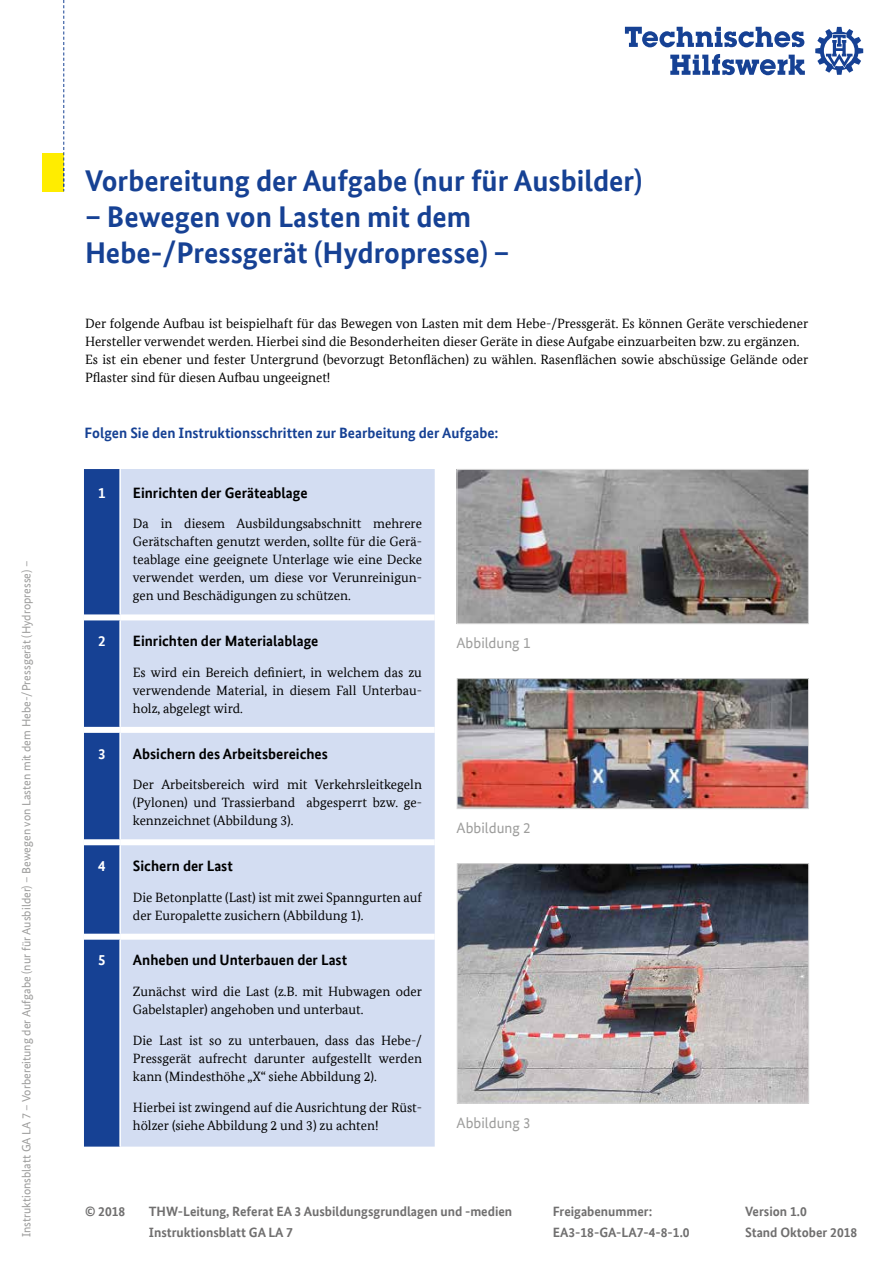
<style>
.page{position:relative;width:893px;height:1263px;background:#fff}
.page>*{position:absolute;margin:0;border:0;box-sizing:border-box;transform-origin:0 0}
.t1{font:700 30px/36px "Bundes Sans Office";color:#164194}
.t2{font:700 15px "Bundes Sans Office";color:#000}
.t3{font:700 15px "Bundes Sans Office";color:#164194}
.t4{font:15px "Bundes Sans Office";color:#9d9d9c}
.t5{font:700 15px "Bundes Sans Office";color:#fff}
.t6{font:13.5px/18px "Bundes Serif Office";color:#000}
.t7{font:700 13.5px "Bundes Sans Office";color:#706f6f}
.t8{font:12px "Bundes Sans Office";color:#9d9d9c}
</style>
<div class="page">
<div style="left:43px;top:153px;width:21px;height:38px;background:#ffed00"></div>
<svg style="left:63px;top:0;width:1px;height:191px"></svg>
<svg style="left:670px;top:54px;width:135px;height:21px"></svg>
<svg style="left:625px;top:27px;width:179px;height:20px"></svg>
<svg style="left:815px;top:27px;width:48px;height:48px"></svg>
<div style="left:84px;top:469px;width:35px;height:677px;background:#164194"></div>
<div style="left:121px;top:469px;width:314px;height:677px;background:#d3ddf2"></div>
<div style="left:84px;top:839px;width:36px;height:6px;background:#fff"></div>
<div style="left:120px;top:839px;width:315px;height:6px;background:#fff"></div>
<div style="left:84px;top:614px;width:36px;height:6px;background:#fff"></div>
<div style="left:120px;top:614px;width:315px;height:6px;background:#fff"></div>
<div style="left:84px;top:727px;width:36px;height:6px;background:#fff"></div>
<div style="left:120px;top:727px;width:315px;height:6px;background:#fff"></div>
<div style="left:84px;top:934px;width:36px;height:6px;background:#fff"></div>
<div style="left:120px;top:934px;width:315px;height:6px;background:#fff"></div>
<img style="left:459px;top:471px;width:348px;height:151px">
<div style="left:457px;top:469px;width:352px;height:155px;border:1px solid #d8d8d8"></div>
<img style="left:459px;top:680px;width:348px;height:127px">
<div style="left:457px;top:678px;width:352px;height:131px;border:1px solid #d8d8d8"></div>
<img style="left:459px;top:865px;width:348px;height:236px">
<div style="left:457px;top:863px;width:352px;height:240px;border:1px solid #d8d8d8"></div>
<p class="t8" style="left:20px;top:1237px;width:678px;rotate:-90deg">Instruktionsblatt GA LA 7 – Vorbereitung der Aufgabe (nur für Ausbilder) – Bewegen von Lasten mit dem Hebe-/Pressgerät (Hydropresse) –</p>
<h1 class="t1" style="left:85px;top:163px;width:559px">Vorbereitung der Aufgabe (nur für Ausbilder)</h1>
<h1 class="t1" style="left:85px;top:199px;width:426px">– Bewegen von Lasten mit dem<br>Hebe-/Pressgerät (Hydropresse) –</h1>
<p class="t6" style="left:85px;top:314px;width:725px">Der folgende Aufbau ist beispielhaft für das Bewegen von Lasten mit dem Hebe-/Pressgerät. Es können Geräte verschiedener Hersteller verwendet werden. Hierbei sind die Besonderheiten dieser Geräte in diese Aufgabe einzuarbeiten bzw. zu ergänzen.<br>Es ist ein ebener und fester Untergrund (bevorzugt Betonflächen) zu wählen. Rasenflächen sowie abschüssige Gelände oder Pflaster sind für diesen Aufbau ungeeignet!</p>
<p class="t3" style="left:85px;top:424px;width:416px">Folgen Sie den Instruktionsschritten zur Bearbeitung der Aufgabe:</p>
<p class="t5" style="left:98px;top:484px;width:9px">1</p>
<p class="t2" style="left:133px;top:484px;width:176px">Einrichten der Geräteablage</p>
<p class="t6" style="left:133px;top:515px;width:291px;text-align:justify">Da in diesem Ausbildungsabschnitt mehrere Gerätschaften genutzt werden, sollte für die Gerä&shy;teablage eine geeignete Unterlage wie eine Decke verwendet werden, um diese vor Verunreinigun&shy;gen und Beschädigungen zu schützen.</p>
<p class="t5" style="left:98px;top:632px;width:9px">2</p>
<p class="t2" style="left:133px;top:632px;width:187px">Einrichten der Materialablage</p>
<p class="t6" style="left:133px;top:663px;width:291px;text-align:justify">Es wird ein Bereich definiert, in welchem das zu verwendende Material, in diesem Fall Unterbau&shy;holz, abgelegt wird.</p>
<p class="t5" style="left:98px;top:745px;width:9px">3</p>
<p class="t2" style="left:133px;top:745px;width:196px">Absichern des Arbeitsbereiches</p>
<p class="t6" style="left:133px;top:775px;width:291px;text-align:justify">Der Arbeitsbereich wird mit Verkehrsleitkegeln (Pylonen) und Trassierband abgesperrt bzw. ge&shy;kennzeichnet (Abbildung 3).</p>
<p class="t5" style="left:98px;top:857px;width:9px">4</p>
<p class="t2" style="left:133px;top:857px;width:101px">Sichern der Last</p>
<p class="t6" style="left:133px;top:888px;width:291px">Die Betonplatte (Last) ist mit zwei Spanngurten auf der Europalette zusichern (Abbildung 1).</p>
<p class="t5" style="left:98px;top:951px;width:9px">5</p>
<p class="t2" style="left:133px;top:951px;width:216px">Anheben und Unterbauen der Last</p>
<p class="t6" style="left:133px;top:982px;width:291px">Zunächst wird die Last (z.B. mit Hubwagen oder<br>Gabelstapler) angehoben und unterbaut.</p>
<p class="t6" style="left:133px;top:1031px;width:291px;text-align:justify">Die Last ist so zu unterbauen, dass das Hebe-/ Pressgerät aufrecht darunter aufgestellt werden kann (Mindesthöhe „X“ siehe Abbildung 2).</p>
<p class="t6" style="left:133px;top:1098px;width:291px">Hierbei ist zwingend auf die Ausrichtung der Rüst&shy;hölzer (siehe Abbildung 2 und 3) zu achten!</p>
<p class="t4" style="left:456px;top:635px;width:76px">Abbildung 1</p>
<p class="t4" style="left:457px;top:819px;width:76px">Abbildung 2</p>
<p class="t4" style="left:457px;top:1114px;width:76px">Abbildung 3</p>
<p class="t7" style="left:85px;top:1204px;width:42px">© 2018</p>
<p class="t7" style="left:149px;top:1204px;width:365px">THW-Leitung, Referat EA 3 Ausbildungsgrundlagen und -medien</p>
<p class="t7" style="left:553px;top:1204px;width:101px">Freigabenummer:</p>
<p class="t7" style="left:745px;top:1204px;width:63px">Version 1.0</p>
<p class="t7" style="left:149px;top:1225px;width:146px">Instruktionsblatt GA LA 7</p>
<p class="t7" style="left:553px;top:1225px;width:138px">EA3-18-GA-LA7-4-8-1.0</p>
<p class="t7" style="left:745px;top:1225px;width:114px">Stand Oktober 2018</p>
</div>
